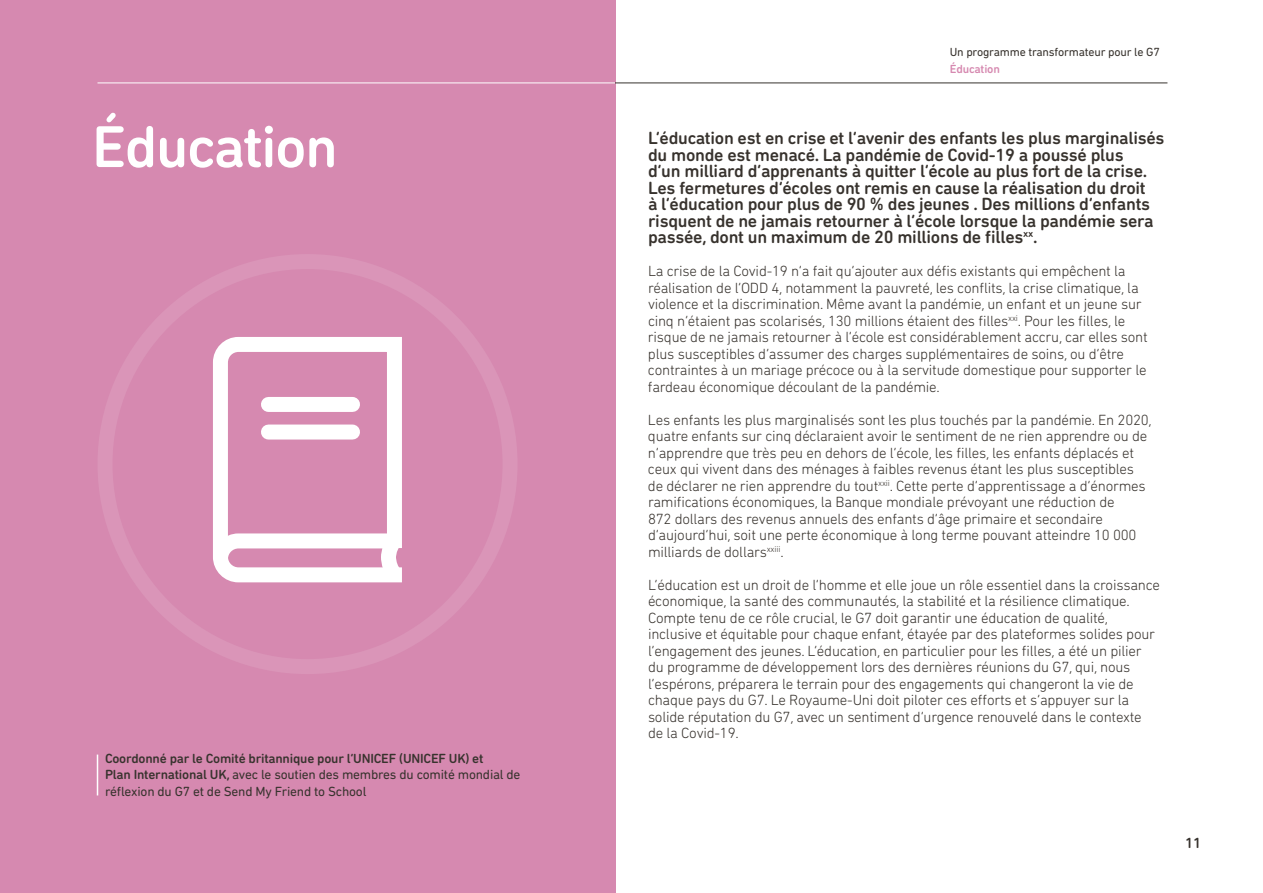
<style>
.page{position:relative;width:1263px;height:893px;background:#fff}
.page>*{position:absolute;margin:0;border:0;box-sizing:border-box;transform-origin:0 0}
.t1{font:500 60px "DIN Next Rounded LT Pro";letter-spacing:-.025em;color:#fff}
.t2{font:500 18px/16.5px "DIN Next Rounded LT Pro";letter-spacing:-.015em;color:#37322d}
.t3{font:300 15px/16.5px "DIN Next Rounded LT Pro";letter-spacing:-.015em;color:#37322d}
.t4{font:500 15px "DIN Next Rounded LT Pro";color:#37322d}
.t5{font:13.5px/16.2px "DIN Next Rounded LT Pro";letter-spacing:-.015em;color:#38332e}
.t6{font:12px "DIN Next Rounded LT Pro";letter-spacing:-.015em;color:#38332e}
.t7{font:500 12px "DIN Next Rounded LT Pro";letter-spacing:-.015em;color:#d689b0}
.s1{font-weight:500}
</style>
<div class="page">
<div style="left:0;top:0;width:615px;height:893px;background:#d689b0"></div>
<div style="left:98px;top:254px;width:420px;height:420px;border:15px solid #da95b8;border-radius:50%"></div>
<hr style="left:97px;top:755px;width:1px;height:40px;background:#fff">
<svg style="left:213px;top:337px;width:189px;height:181px"></svg>
<svg style="left:213px;top:518px;width:189px;height:65px"></svg>
<hr style="left:615px;top:83px;width:552px;height:1px;background:#37322d">
<hr style="left:98px;top:83px;width:517px;height:1px;background:#fff">
<h1 class="t1" style="left:92px;top:113px;width:247px">Éducation</h1>
<p class="t5" style="left:105px;top:751px;width:417px"><span class="s1">Coordonné par le Comité britannique pour l’UNICEF (UNICEF UK) et<br>Plan International UK,</span> avec le soutien des membres du comité mondial de réflexion du G7 et de Send My Friend to School</p>
<p class="t6" style="left:950px;top:47px;width:212px">Un programme transformateur pour le G7</p>
<p class="t7" style="left:950px;top:62px;width:52px">Éducation</p>
<p class="t2" style="left:648px;top:129px;width:518px">L’éducation est en crise et l’avenir des enfants les plus marginalisés du monde est menacé. La pandémie de Covid-19 a poussé plus<br>d’un milliard d’apprenants à quitter l’école au plus fort de la crise.<br>Les fermetures d’écoles ont remis en cause la réalisation du droit<br>à l’éducation pour plus de 90 % des jeunes . Des millions d’enfants risquent de ne jamais retourner à l’école lorsque la pandémie sera passée, dont un maximum de 20 millions de filles<sup>xx</sup>.</p>
<p class="t3" style="left:648px;top:262px;width:501px">La crise de la Covid-19 n’a fait qu’ajouter aux défis existants qui empêchent la réalisation de l’ODD 4, notamment la pauvreté, les conflits, la crise climatique, la violence et la discrimination. Même avant la pandémie, un enfant et un jeune sur cinq n’étaient pas scolarisés, 130 millions étaient des filles<sup>xxi</sup>. Pour les filles, le risque de ne jamais retourner à l’école est considérablement accru, car elles sont plus susceptibles d’assumer des charges supplémentaires de soins, ou d’être contraintes à un mariage précoce ou à la servitude domestique pour supporter le fardeau économique découlant de la pandémie.</p>
<p class="t3" style="left:648px;top:411px;width:505px">Les enfants les plus marginalisés sont les plus touchés par la pandémie. En 2020, quatre enfants sur cinq déclaraient avoir le sentiment de ne rien apprendre ou de n’apprendre que très peu en dehors de l’école, les filles, les enfants déplacés et ceux qui vivent dans des ménages à faibles revenus étant les plus susceptibles de déclarer ne rien apprendre du tout<sup>xxii</sup>. Cette perte d’apprentissage a d’énormes ramifications économiques, la Banque mondiale prévoyant une réduction de<br>872 dollars des revenus annuels des enfants d’âge primaire et secondaire d’aujourd’hui, soit une perte économique à long terme pouvant atteindre 10 000 milliards de dollars<sup>xxiii</sup>.</p>
<p class="t3" style="left:648px;top:576px;width:513px">L’éducation est un droit de l’homme et elle joue un rôle essentiel dans la croissance économique, la santé des communautés, la stabilité et la résilience climatique.<br>Compte tenu de ce rôle crucial, le G7 doit garantir une éducation de qualité, inclusive et équitable pour chaque enfant, étayée par des plateformes solides pour l’engagement des jeunes. L’éducation, en particulier pour les filles, a été un pilier du programme de développement lors des dernières réunions du G7, qui, nous l’espérons, préparera le terrain pour des engagements qui changeront la vie de chaque pays du G7. Le Royaume-Uni doit piloter ces efforts et s’appuyer sur la solide réputation du G7, avec un sentiment d’urgence renouvelé dans le contexte de la Covid-19.</p>
<p class="t4" style="left:1185px;top:834px;width:18px">11</p>
</div>
